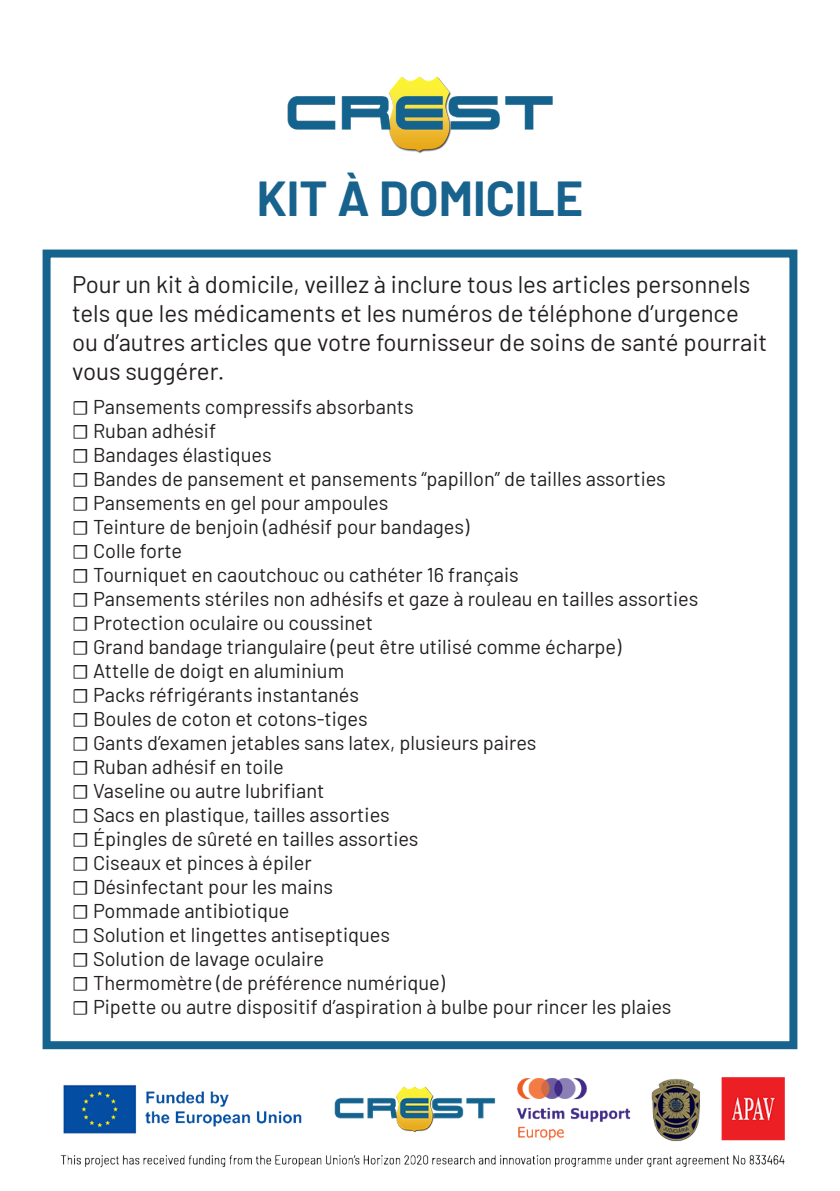
<style>
.page{position:relative;width:840px;height:1191px;background:#fff}
.page>*{position:absolute;margin:0;border:0;box-sizing:border-box;transform-origin:0 0}
.t1{font:700 48px "Barlow";color:#18638e}
.t2{font:24px/28.8px "Barlow";color:#231f20}
.t3{font:20px "Barlow";color:#231f20}
.s1{font-family:"Minion Pro"}
</style>
<div class="page">
<img style="left:42px;top:249px;width:756px;height:919px">
<img style="left:287px;top:76px;width:266px;height:78px">
<div style="left:43px;top:249px;width:754px;height:800px;border:8px solid #16648e"></div>
<p class="t1" style="left:257px;top:163px;width:327px">KIT À DOMICILE</p>
<p class="t2" style="left:72px;top:268px;width:696px">Pour un kit à domicile, veillez à inclure tous les articles personnels tels que les médicaments et les numéros de téléphone d’urgence ou d’autres articles que votre fournisseur de soins de santé pourrait vous suggérer.</p>
<p class="t3" style="left:72px;top:392px;width:343px"><span class="s1">☐</span> Pansements compressifs absorbants</p>
<p class="t3" style="left:72px;top:416px;width:145px"><span class="s1">☐</span> Ruban adhésif</p>
<p class="t3" style="left:72px;top:440px;width:201px"><span class="s1">☐</span> Bandages élastiques</p>
<p class="t3" style="left:72px;top:464px;width:595px"><span class="s1">☐</span> Bandes de pansement et pansements “papillon” de tailles assorties</p>
<p class="t3" style="left:72px;top:488px;width:317px"><span class="s1">☐</span> Pansements en gel pour ampoules</p>
<p class="t3" style="left:72px;top:512px;width:398px"><span class="s1">☐</span> Teinture de benjoin (adhésif pour bandages)</p>
<p class="t3" style="left:72px;top:536px;width:112px"><span class="s1">☐</span> Colle forte</p>
<p class="t3" style="left:72px;top:560px;width:448px"><span class="s1">☐</span> Tourniquet en caoutchouc ou cathéter 16 français</p>
<p class="t3" style="left:72px;top:584px;width:627px"><span class="s1">☐</span> Pansements stériles non adhésifs et gaze à rouleau en tailles assorties</p>
<p class="t3" style="left:72px;top:608px;width:302px"><span class="s1">☐</span> Protection oculaire ou coussinet</p>
<p class="t3" style="left:72px;top:632px;width:550px"><span class="s1">☐</span> Grand bandage triangulaire (peut être utilisé comme écharpe)</p>
<p class="t3" style="left:72px;top:656px;width:273px"><span class="s1">☐</span> Attelle de doigt en aluminium</p>
<p class="t3" style="left:72px;top:680px;width:288px"><span class="s1">☐</span> Packs réfrigérants instantanés</p>
<p class="t3" style="left:72px;top:704px;width:297px"><span class="s1">☐</span> Boules de coton et cotons-tiges</p>
<p class="t3" style="left:72px;top:728px;width:465px"><span class="s1">☐</span> Gants d’examen jetables sans latex, plusieurs paires</p>
<p class="t3" style="left:72px;top:752px;width:213px"><span class="s1">☐</span> Ruban adhésif en toile</p>
<p class="t3" style="left:72px;top:776px;width:254px"><span class="s1">☐</span> Vaseline ou autre lubrifiant</p>
<p class="t3" style="left:72px;top:800px;width:319px"><span class="s1">☐</span> Sacs en plastique, tailles assorties</p>
<p class="t3" style="left:72px;top:824px;width:348px"><span class="s1">☐</span> Épingles de sûreté en tailles assorties</p>
<p class="t3" style="left:72px;top:848px;width:241px"><span class="s1">☐</span> Ciseaux et pinces à épiler</p>
<p class="t3" style="left:72px;top:872px;width:262px"><span class="s1">☐</span> Désinfectant pour les mains</p>
<p class="t3" style="left:72px;top:896px;width:219px"><span class="s1">☐</span> Pommade antibiotique</p>
<p class="t3" style="left:72px;top:920px;width:319px"><span class="s1">☐</span> Solution et lingettes antiseptiques</p>
<p class="t3" style="left:72px;top:944px;width:253px"><span class="s1">☐</span> Solution de lavage oculaire</p>
<p class="t3" style="left:72px;top:968px;width:374px"><span class="s1">☐</span> Thermomètre (de préférence numérique)</p>
<p class="t3" style="left:72px;top:992px;width:600px"><span class="s1">☐</span> Pipette ou autre dispositif d’aspiration à bulbe pour rincer les plaies</p>
</div>
